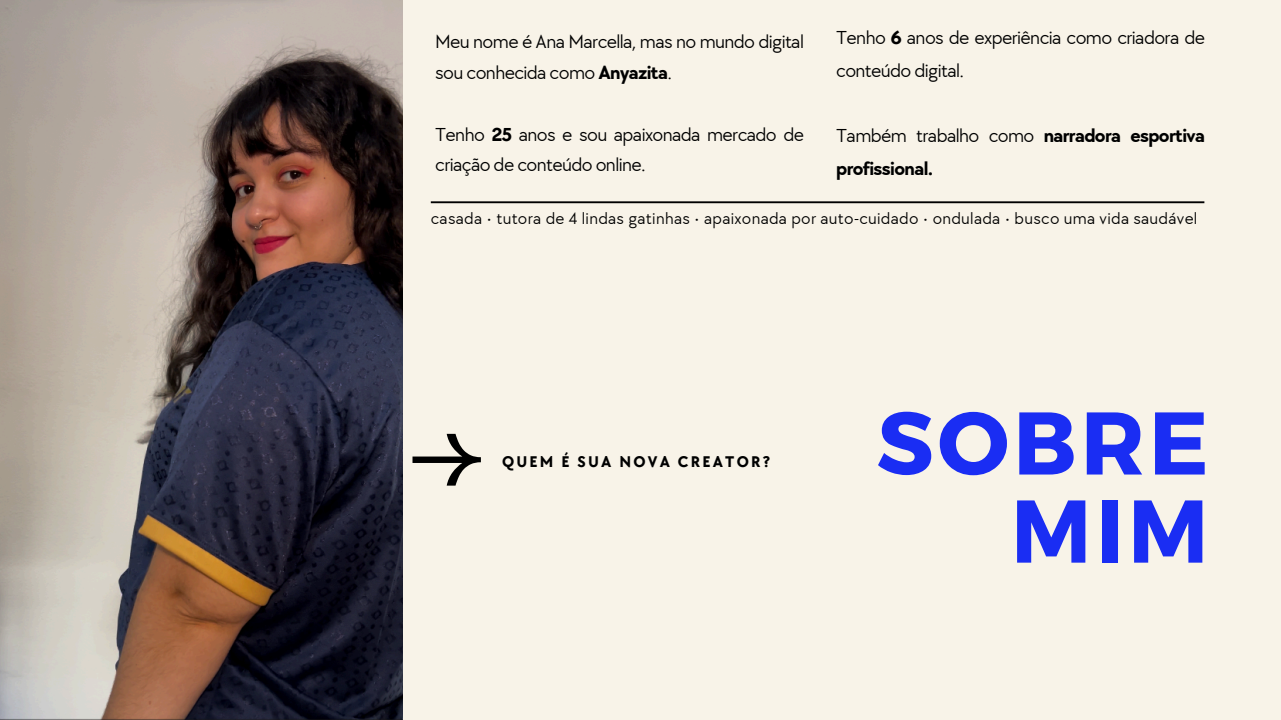
<style>
.page{position:relative;width:1281px;height:720px;background:#f8f3e8}
.page>*{position:absolute;margin:0;border:0;box-sizing:border-box;transform-origin:0 0}
.t1{font:97.62px "TT Chocolates";color:#000}
.t2{font:700 88.75px/88.1px "Montserrat";letter-spacing:.045em;color:#1a2df3;text-align:right}
.t3{font:19.38px/31px "TT Chocolates";letter-spacing:-.03em;color:#000}
.t4{font:700 19.38px/32.8px "TT Chocolates";letter-spacing:-.03em;color:#000}
.t5{font:16.88px "TT Chocolates";letter-spacing:.02em;color:#000}
.t6{font:700 16px "TT Chocolates";letter-spacing:.135em;color:#000}
.s1{font-weight:700}
.s2{font-weight:400}
</style>
<div class="page">
<img style="left:0;top:0;width:402px;height:720px">
<hr style="left:431px;top:201px;width:773px;height:2px;background:#000">
<h2 class="t3" style="left:435px;top:26px;width:370px">Meu nome é Ana Marcella, mas no mundo digital sou conhecida como <span class="s1">Anyazita</span>.</h2>
<p class="t3" style="left:836px;top:22px;width:370px;line-height:32.8px">Tenho <span class="s1">6</span> anos de experiência como criadora de conteúdo digital.</p>
<h2 class="t3" style="left:435px;top:119px;width:370px">Tenho <span class="s1">25</span> anos e sou apaixonada mercado de criação de conteúdo online.</h2>
<p class="t4" style="left:836px;top:120px;width:370px"><span class="s2">Também trabalho como</span> narradora esportiva profissional.</p>
<h1 class="t5" style="left:431px;top:209px;width:768px">casada • tutora de 4 lindas gatinhas • apaixonada por auto-cuidado • ondulada • busco uma vida saudável</h1>
<h2 class="t1" style="left:398px;top:405px;width:99px">→</h2>
<h2 class="t6" style="left:502px;top:453px;width:270px">QUEM É SUA NOVA CREATOR?</h2>
<p class="t2" style="left:876px;top:394px;width:334px">SOBRE<br>MIM</p>
</div>
